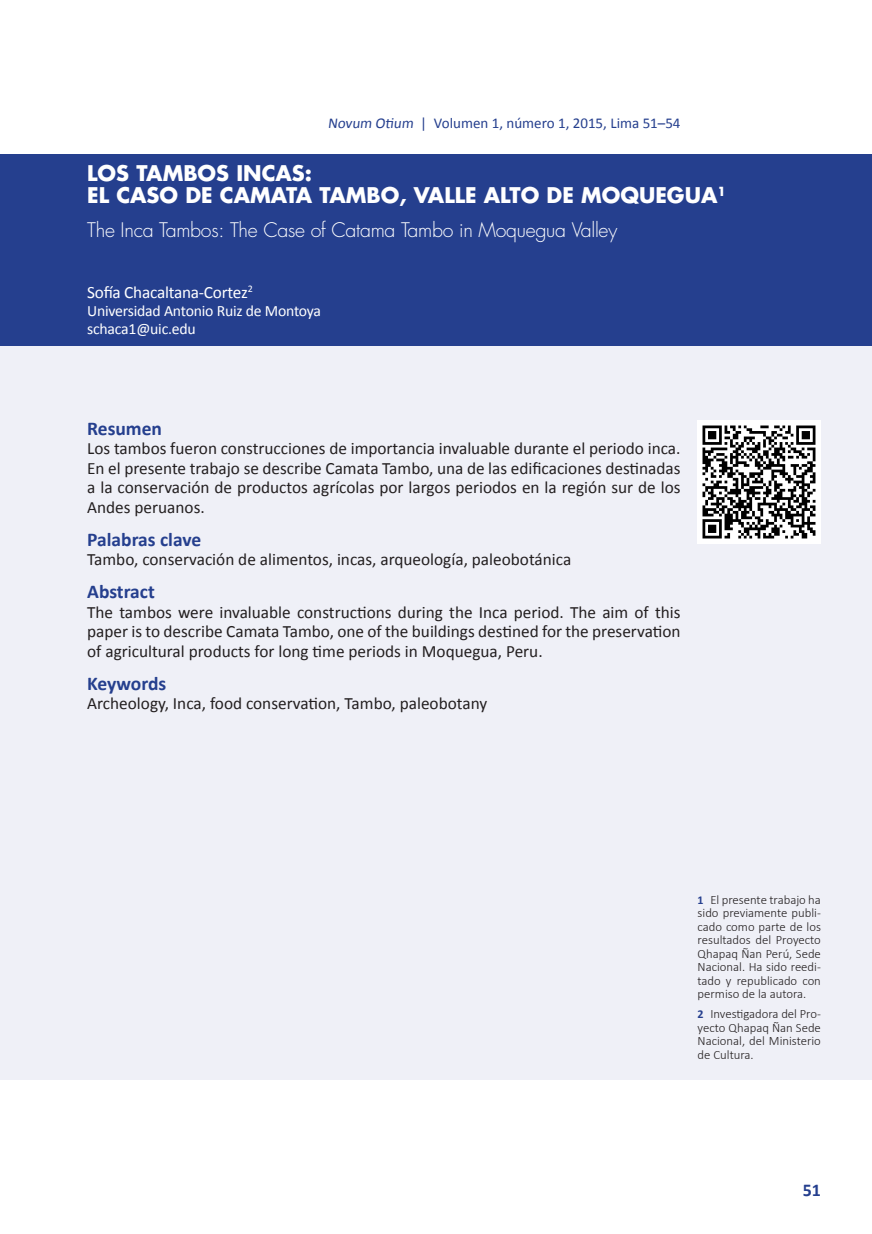
<style>
.page{position:relative;width:872px;height:1234px;background:#fff}
.page>*{position:absolute;margin:0;border:0;box-sizing:border-box;transform-origin:0 0}
.TITULO_español_Ñaq{font:700 21px/22.5px "Futura Std";color:#fff}
.TITULO_ingles_Ñaq{font:300 19.5px "Futura Std";letter-spacing:-.015em;color:#fff}
.SUBTITULO_Ñaq{font:700 19.5px "Calibri";color:#253f8e}
.PARRAFO_Ñaq{font:700 18px "Calibri";color:#253f8e}
.PARRAFO_Ñaq-2{font:17.25px/19.5px "Calibri";color:#231f20;text-align:justify}
.PARRAFO_INGLES_Ñaq{font:17.25px/19.5px "Calibri";color:#231f20;text-align:justify}
.AUTOR{font:17.25px "Calibri";letter-spacing:-.015em;color:#fff}
.ORIGEN_Y_MAIL{font:15.75px "Calibri";letter-spacing:-.015em;color:#fff}
.PARRAFO_Ñaq-3{font:15px "Calibri";color:#253f8e}
.NOTA_AL_PIE_Ñaq{font:300 12.75px/13.5px "Calibri";color:#231f20;text-align:justify}
.s1{font-weight:700;font-size:12px;color:#253f8e}
</style>
<div class="page">
<div style="left:0;top:155px;width:872px;height:924px;background:#eff0f7"></div>
<div style="left:0;top:154px;width:872px;height:191px;background:#253f8e"></div>
<img style="left:697px;top:420px;width:124px;height:123px">
<p class="PARRAFO_Ñaq-3" style="left:328px;top:113px;width:354px">Novum Otium | Volumen 1, número 1, 2015, Lima 51–54</p>
<p class="TITULO_español_Ñaq" style="left:87px;top:161px;width:640px">LOS TAMBOS INCAS:<br>EL CASO DE CAMATA TAMBO, VALLE ALTO DE MOQUEGUA<sup>1</sup></p>
<p class="TITULO_ingles_Ñaq" style="left:87px;top:218px;width:531px">The Inca Tambos: The Case of Catama Tambo in Moquegua Valley</p>
<p class="AUTOR" style="left:87px;top:280px;width:167px">Sofía Chacaltana-Cortez<sup>2</sup></p>
<p class="ORIGEN_Y_MAIL" style="left:87px;top:299px;width:235px">Universidad Antonio Ruiz de Montoya</p>
<p class="ORIGEN_Y_MAIL" style="left:87px;top:317px;width:110px">schaca1@uic.edu</p>
<p class="SUBTITULO_Ñaq" style="left:87px;top:414px;width:76px">Resumen</p>
<p class="PARRAFO_Ñaq-2" style="left:87px;top:438px;width:595px">Los tambos fueron construcciones de importancia invaluable durante el periodo inca.<br>En el presente trabajo se describe Camata Tambo, una de las edificaciones destinadas a la conservación de productos agrícolas por largos periodos en la región sur de los Andes peruanos.</p>
<p class="SUBTITULO_Ñaq" style="left:87px;top:525px;width:115px">Palabras clave</p>
<p class="PARRAFO_Ñaq-2" style="left:87px;top:549px;width:485px">Tambo, conservación de alimentos, incas, arqueología, paleobotánica</p>
<p class="SUBTITULO_Ñaq" style="left:87px;top:578px;width:69px">Abstract</p>
<p class="PARRAFO_INGLES_Ñaq" style="left:87px;top:601px;width:595px">The tambos were invaluable constructions during the Inca period. The aim of this paper is to describe Camata Tambo, one of the buildings destined for the preservation of agricultural products for long time periods in Moquegua, Peru.</p>
<p class="SUBTITULO_Ñaq" style="left:87px;top:669px;width:81px">Keywords</p>
<p class="PARRAFO_INGLES_Ñaq" style="left:87px;top:693px;width:401px">Archeology, Inca, food conservation, Tambo, paleobotany</p>
<p class="NOTA_AL_PIE_Ñaq" style="left:697px;top:892px;width:125px"><span class="s1">1</span> El presente trabajo ha sido previamente publi&shy;cado como parte de los resultados del Proyecto Qhapaq Ñan Perú, Sede Nacional. Ha sido reedi&shy;tado y republicado con permiso de la autora.</p>
<p class="NOTA_AL_PIE_Ñaq" style="left:697px;top:1006px;width:125px"><span class="s1">2</span> Investigadora del Pro&shy;yecto Qhapaq Ñan Sede Nacional, del Ministerio de Cultura.</p>
<p class="PARRAFO_Ñaq" style="left:802px;top:1176px;width:20px">51</p>
</div>
